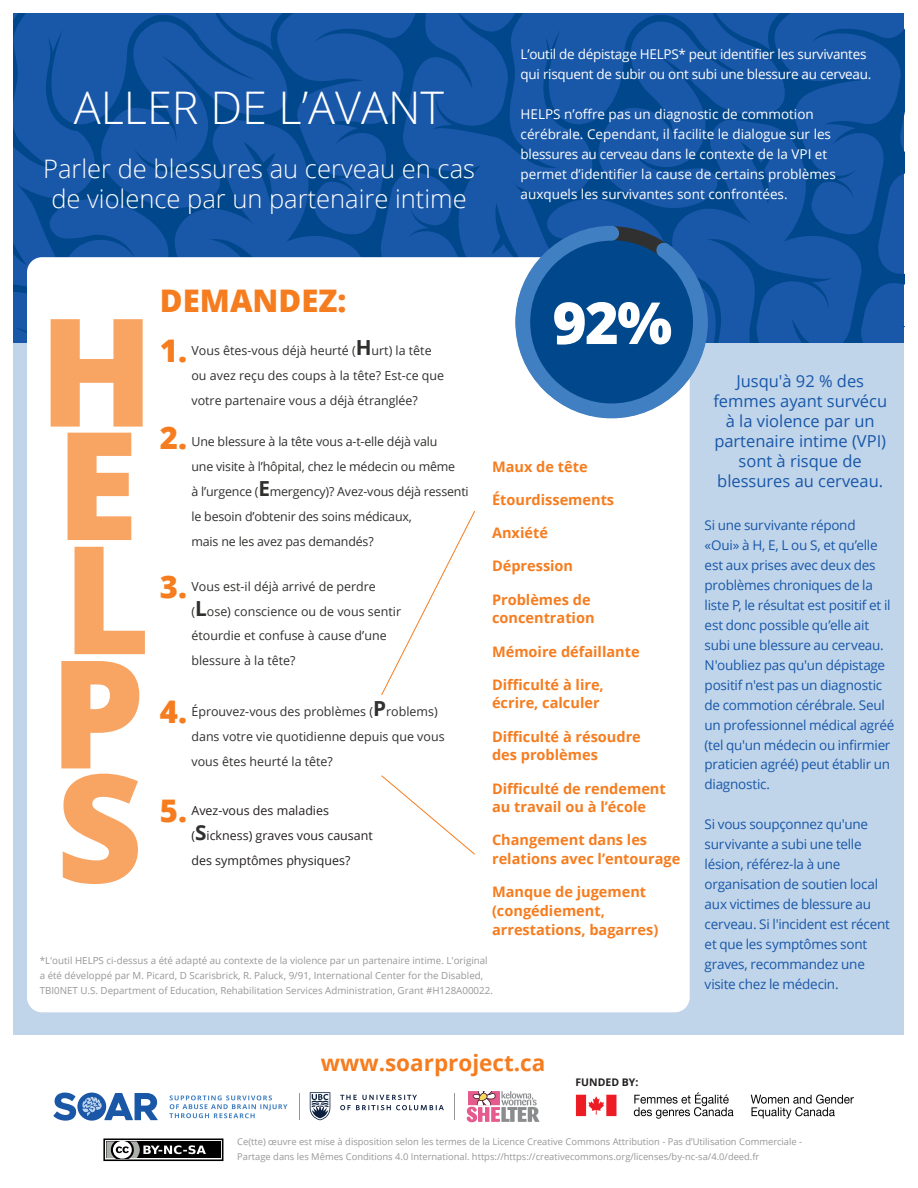
<style>
.page{position:relative;width:918px;height:1188px;background:#fff}
.page>*{position:absolute;margin:0;border:0;box-sizing:border-box;transform-origin:0 0}
.t1{font:300 45px "Open Sans";color:#fff}
.t2{font:800 31.2px/49.8px "Open Sans";color:#f57d20}
.t3{font:300 25.5px/30px "Open Sans";color:#fff;text-align:center}
.t4{font:700 22.5px "Open Sans";color:#f57d20}
.t5{font:16.5px/20px "Open Sans";color:#1957a8;text-align:center}
.t6{font:700 14.55px/18.8px "Open Sans";color:#f57d20}
.t7{font:13.5px/20px "Open Sans";letter-spacing:-.02em;color:#1957a8}
.t8{font:13.5px/20px "Open Sans";color:#fff}
.t9{font:13.5px/20px "Open Sans";letter-spacing:-.02em;color:#fff}
.t10{font:12.45px/24.9px "Open Sans";color:#30302f}
.t11{font:12.45px/24.9px "Open Sans";color:#231f20}
.t12{font:700 10.5px "Open Sans";color:#221f20}
.t13{font:9.75px/15px "Open Sans";color:#979797}
.t14{font:9.3px/15px "Open Sans";color:#979797}
.s1{font-weight:700;font-size:20.7px}
.s2{font-weight:700;font-size:20.7px;color:#30302f}
</style>
<div class="page">
<svg style="left:103px;top:1138px;width:120px;height:23px"></svg>
<div style="left:106px;top:1141px;width:114px;height:17px;background:#000"></div>
<svg style="left:106px;top:1141px;width:100px;height:17px"></svg>
<svg style="left:14px;top:14px;width:890px;height:330px;background:#1353a1"></svg>
<svg style="left:209px;top:239px;width:126px;height:18px;background:#1655a5"></svg>
<svg style="left:243px;top:142px;width:32px;height:62px;background:#1353a2"></svg>
<div style="left:14px;top:344px;width:890px;height:691px;background:#c0d5ea"></div>
<svg style="left:53px;top:1093px;width:105px;height:28px"></svg>
<svg style="left:169px;top:1095px;width:118px;height:23px"></svg>
<svg style="left:310px;top:1092px;width:134px;height:28px"></svg>
<svg style="left:454px;top:1093px;width:1px;height:27px"></svg>
<svg style="left:299px;top:1093px;width:1px;height:27px"></svg>
<svg style="left:467px;top:1091px;width:72px;height:31px"></svg>
<img style="left:575px;top:1092px;width:279px;height:27px">
<div style="left:27px;top:257px;width:663px;height:755px;background:#fff;border-radius:15px"></div>
<svg style="left:51px;top:319px;width:92px;height:108px"></svg>
<svg style="left:68px;top:433px;width:63px;height:107px"></svg>
<svg style="left:75px;top:547px;width:70px;height:107px"></svg>
<svg style="left:61px;top:661px;width:78px;height:107px"></svg>
<svg style="left:63px;top:774px;width:75px;height:110px"></svg>
<svg style="left:381px;top:511px;width:94px;height:184px"></svg>
<svg style="left:381px;top:775px;width:94px;height:80px"></svg>
<svg style="left:432px;top:14px;width:400px;height:404px"></svg>
<h1 class="t1" style="left:74px;top:77px;width:372px">ALLER DE L’AVANT</h1>
<h3 class="t3" style="left:43px;top:153px;width:433px">Parler de blessures au cerveau en cas de violence par un partenaire intime</h3>
<p class="t9" style="left:521px;top:44px;width:352px">L’outil de dépistage HELPS* peut identifier les survivantes qui risquent de subir ou ont subi une blessure au cerveau.</p>
<p class="t8" style="left:521px;top:104px;width:317px">HELPS n’offre pas un diagnostic de commotion cérébrale. Cependant, il facilite le dialogue sur les blessures au cerveau dans le contexte de la VPI et permet d’identifier la cause de certains problèmes auxquels les survivantes sont confrontées.</p>
<h2 class="t2" style="left:160px;top:274px;width:188px">DEMANDEZ:<br>1.</h2>
<p class="t10" style="left:191px;top:337px;width:254px">Vous êtes-vous déjà heurté (<span class="s1">H</span>urt) la tête ou avez reçu des coups à la tête? Est-ce que votre partenaire vous a déjà étranglée?</p>
<p class="t10" style="left:191px;top:429px;width:279px">Une blessure à la tête vous a-t-elle déjà valu<br>une visite à l’hôpital, chez le médecin ou même<br>à l’urgence (<span class="s1">E</span>mergency)? Avez-vous déjà ressenti le besoin d’obtenir des soins médicaux,<br>mais ne les avez pas demandés?</p>
<h2 class="t2" style="left:160px;top:411px;width:29px">2.</h2>
<h2 class="t2" style="left:160px;top:560px;width:29px">3.</h2>
<p class="t10" style="left:191px;top:573px;width:211px">Vous est-il déjà arrivé de perdre (<span class="s1">L</span>ose) conscience ou de vous sentir étourdie et confuse à cause d’une blessure à la tête?</p>
<h2 class="t2" style="left:160px;top:685px;width:29px">4.</h2>
<p class="t10" style="left:191px;top:699px;width:255px">Éprouvez-vous des problèmes (<span class="s1">P</span>roblems) dans votre vie quotidienne depuis que vous vous êtes heurté la tête?</p>
<p class="t11" style="left:191px;top:798px;width:183px">Avez-vous des maladies (<span class="s2">S</span>ickness) graves vous causant des symptômes physiques?</p>
<h2 class="t2" style="left:160px;top:784px;width:29px">5.</h2>
<p class="t6" style="left:492px;top:457px;width:97px">Maux de tête</p>
<p class="t6" style="left:492px;top:490px;width:124px">Étourdissements</p>
<p class="t6" style="left:492px;top:523px;width:57px">Anxiété</p>
<p class="t6" style="left:492px;top:556px;width:83px">Dépression</p>
<p class="t6" style="left:492px;top:590px;width:104px">Problèmes de concentration</p>
<p class="t6" style="left:492px;top:642px;width:149px">Mémoire défaillante</p>
<p class="t6" style="left:492px;top:675px;width:113px">Difficulté à lire, écrire, calculer</p>
<p class="t6" style="left:492px;top:727px;width:150px">Difficulté à résoudre des problèmes</p>
<p class="t6" style="left:492px;top:779px;width:175px">Difficulté de rendement au travail ou à l’école</p>
<p class="t6" style="left:492px;top:830px;width:190px">Changement dans les relations avec l’entourage</p>
<p class="t6" style="left:492px;top:882px;width:168px">Manque de jugement (congédiement, arrestations, bagarres)</p>
<p class="t13" style="left:40px;top:953px;width:455px">*L'outil HELPS ci-dessus a été adapté au contexte de la violence par un partenaire intime. L'original a été développé par M. Picard, D Scarisbrick, R. Paluck, 9/91, International Center for the Disabled,<br>TBI0NET U.S. Department of Education, Rehabilitation Services Administration, Grant #H128A00022.</p>
<h3 class="t4" style="left:321px;top:1047px;width:226px">www.soarproject.ca</h3>
<p class="t12" style="left:576px;top:1075px;width:64px">FUNDED BY:</p>
<p class="t5" style="left:713px;top:370px;width:175px">Jusqu'à 92 % des femmes ayant survécu à la violence par un partenaire intime (VPI) sont à risque de blessures au cerveau.</p>
<p class="t7" style="left:705px;top:515px;width:191px">Si une survivante répond<br>«Oui» à H, E, L ou S, et qu’elle est aux prises avec deux des problèmes chroniques de la liste P, le résultat est positif et il est donc possible qu’elle ait subi une blessure au cerveau.<br>N'oubliez pas qu'un dépistage positif n'est pas un diagnostic de commotion cérébrale. Seul un professionnel médical agréé (tel qu'un médecin ou infirmier praticien agréé) peut établir un diagnostic.</p>
<p class="t7" style="left:705px;top:814px;width:187px">Si vous soupçonnez qu'une survivante a subi une telle lésion, référez-la à une organisation de soutien local aux victimes de blessure au cerveau. Si l'incident est récent et que les symptômes sont graves, recommandez une visite chez le médecin.</p>
<p class="t14" style="left:237px;top:1134px;width:566px">Ce(tte) œuvre est mise à disposition selon les termes de la Licence Creative Commons Attribution - Pas d’Utilisation Commerciale -<br>Partage dans les Mêmes Conditions 4.0 International. https://https://creativecommons.org/licenses/by-nc-sa/4.0/deed.fr</p>
</div>
